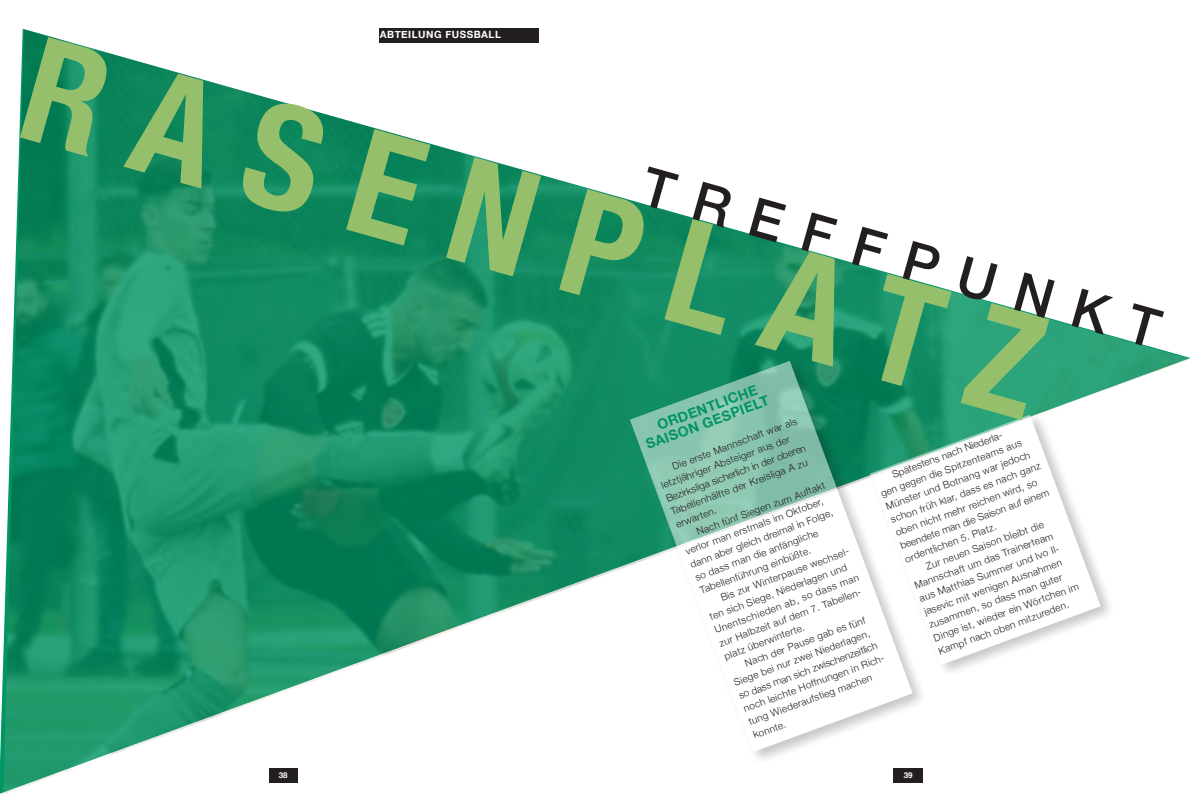
<style>
.page{position:relative;width:1191px;height:794px;background:#fff}
.page>*{position:absolute;margin:0;border:0;box-sizing:border-box;transform-origin:0 0}
.t1{font:700 condensed 146px "Helvetica Neue";color:#95bf6b}
.t2{font:500 54px "Helvetica Neue";color:#231f20}
.t3{font:700 14px/14px "Helvetica Neue";color:#019464}
.t4{font:300 10px/14.1px "Helvetica Neue";color:#231f20}
.t5{font:700 10px "Helvetica Neue";letter-spacing:.05em;color:#fff}
.t6{font:700 8px "Helvetica Neue";color:#fff}
</style>
<div class="page">
<img style="left:3px;top:29px;width:1188px;height:765px">
<div style="left:628px;top:357px;width:300px;height:408px;background:#231f20;opacity:.5"></div>
<svg style="left:630px;top:361px;width:282px;height:391px"></svg>
<div style="left:868px;top:411px;width:248px;height:267px;background:#231f20;opacity:.5"></div>
<svg style="left:870px;top:415px;width:230px;height:250px"></svg>
<div style="left:380px;top:28px;width:159px;height:15px;background:#231f20"></div>
<p class="t5" style="left:380px;top:27px;width:123px">ABTEILUNG FUSSBALL</p>
<p class="t1" style="left:61px;top:-33px;width:1053px;rotate:16deg">RASENPLATZ</p>
<p class="t2" style="left:655px;top:142px;width:537px;rotate:16deg">TREFFPUNKT</p>
<p class="t3" style="left:639px;top:425px;width:131px;text-indent:17px;rotate:-20deg">ORDENTLICHE<br>SAISON GESPIELT</p>
<p class="t4" style="left:654px;top:464px;width:151px;text-indent:17px;rotate:-20deg">Die erste Mannschaft war als letztjähriger Absteiger aus der<br>Bezirksliga sicherlich in der oberen<br>Tabellenhälfte der Kreisliga A zu erwarten.</p>
<p class="t4" style="left:890px;top:467px;width:119px;rotate:-20deg">Spätestens nach Niederla-</p>
<p class="t4" style="left:878px;top:486px;width:150px;rotate:-20deg">gen gegen die Spitzenteams aus</p>
<p class="t4" style="left:883px;top:499px;width:154px;rotate:-20deg">Münster und Botnang war jedoch</p>
<p class="t4" style="left:888px;top:512px;width:160px;rotate:-20deg">schon früh klar, dass es nach ganz</p>
<p class="t4" style="left:893px;top:525px;width:152px;rotate:-20deg">oben nicht mehr reichen wird, so</p>
<p class="t4" style="left:678px;top:530px;width:155px;text-indent:17px;rotate:-20deg">Nach fünf Siegen zum Auftakt verlor man erstmals im Oktober, dann aber gleich dreimal in Folge, so dass man die anfängliche<br>Tabellenführung einbüßte.</p>
<p class="t4" style="left:898px;top:539px;width:159px;rotate:-20deg">beendete man die Saison auf einem</p>
<p class="t4" style="left:923px;top:559px;width:126px;rotate:-20deg">Zur neuen Saison bleibt die</p>
<p class="t4" style="left:902px;top:552px;width:98px;rotate:-20deg">ordentlichen 5. Platz.</p>
<p class="t4" style="left:912px;top:578px;width:148px;rotate:-20deg">Mannschaft um das Trainerteam</p>
<p class="t4" style="left:917px;top:591px;width:151px;rotate:-20deg">aus Matthias Summer und Ivo Il-</p>
<p class="t4" style="left:702px;top:596px;width:156px;text-indent:17px;rotate:-20deg">Bis zur Winterpause wechsel&shy;ten sich Siege, Niederlagen und<br>Unentschieden ab, so dass man zur Halbzeit auf dem 7. Tabellen&shy;platz überwinterte.</p>
<p class="t4" style="left:922px;top:604px;width:147px;rotate:-20deg">jasevic mit wenigen Ausnahmen</p>
<p class="t4" style="left:926px;top:617px;width:142px;rotate:-20deg">zusammen, so dass man guter</p>
<p class="t4" style="left:931px;top:631px;width:155px;rotate:-20deg">Dinge ist, wieder ein Wörtchen im</p>
<p class="t4" style="left:936px;top:644px;width:139px;rotate:-20deg">Kampf nach oben mitzureden.</p>
<p class="t4" style="left:726px;top:662px;width:152px;text-indent:17px;rotate:-20deg">Nach der Pause gab es fünf<br>Siege bei nur zwei Niederlagen, so dass man sich zwischenzeitlich noch leichte Hoffnungen in Rich&shy;tung Wiederaufstieg machen konnte.</p>
<p class="t6" style="left:279px;top:769px;width:10px">38</p>
<p class="t6" style="left:904px;top:769px;width:10px">39</p>
</div>
